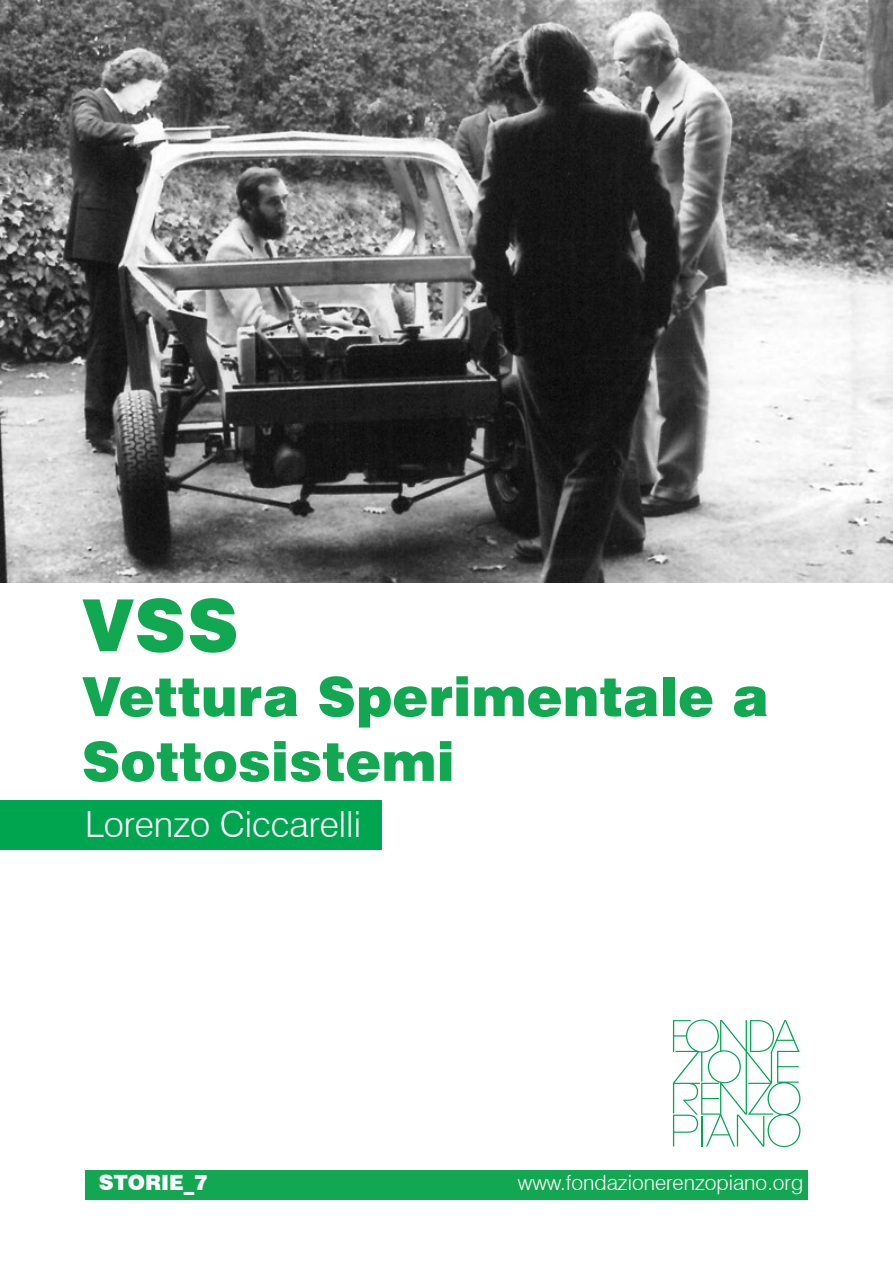
<style>
.page{position:relative;width:893px;height:1263px;background:#fff}
.page>*{position:absolute;margin:0;border:0;box-sizing:border-box;transform-origin:0 0}
.t1{font:900 72px "Swiss 721 BT";color:#12a751}
.t2{font:900 54px/64.8px "Swiss 721 BT";color:#12a751}
.t3{font:300 36px "Swiss 721 BT";color:#fff}
.t4{font:300 21px "Swiss 721 BT";color:#fff}
.t5{font:900 21px "Swiss 721 BT";color:#fff}
</style>
<div class="page">
<div style="left:85px;top:1170px;width:723px;height:29px;background:#12a751"></div>
<svg style="left:673px;top:1019px;width:127px;height:128px"></svg>
<img style="left:0;top:0;width:893px;height:583px">
<div style="left:0;top:800px;width:381px;height:50px;background:#00a54f"></div>
<h1 class="t1" style="left:82px;top:582px;width:158px">VSS</h1>
<p class="t2" style="left:82px;top:664px;width:689px">Vettura Sperimentale a<br>Sottosistemi</p>
<p class="t3" style="left:85px;top:802px;width:278px">Lorenzo Ciccarelli</p>
<p class="t5" style="left:99px;top:1169px;width:111px">STORIE_7</p>
<p class="t4" style="left:518px;top:1169px;width:287px">www.fondazionerenzopiano.org</p>
</div>
